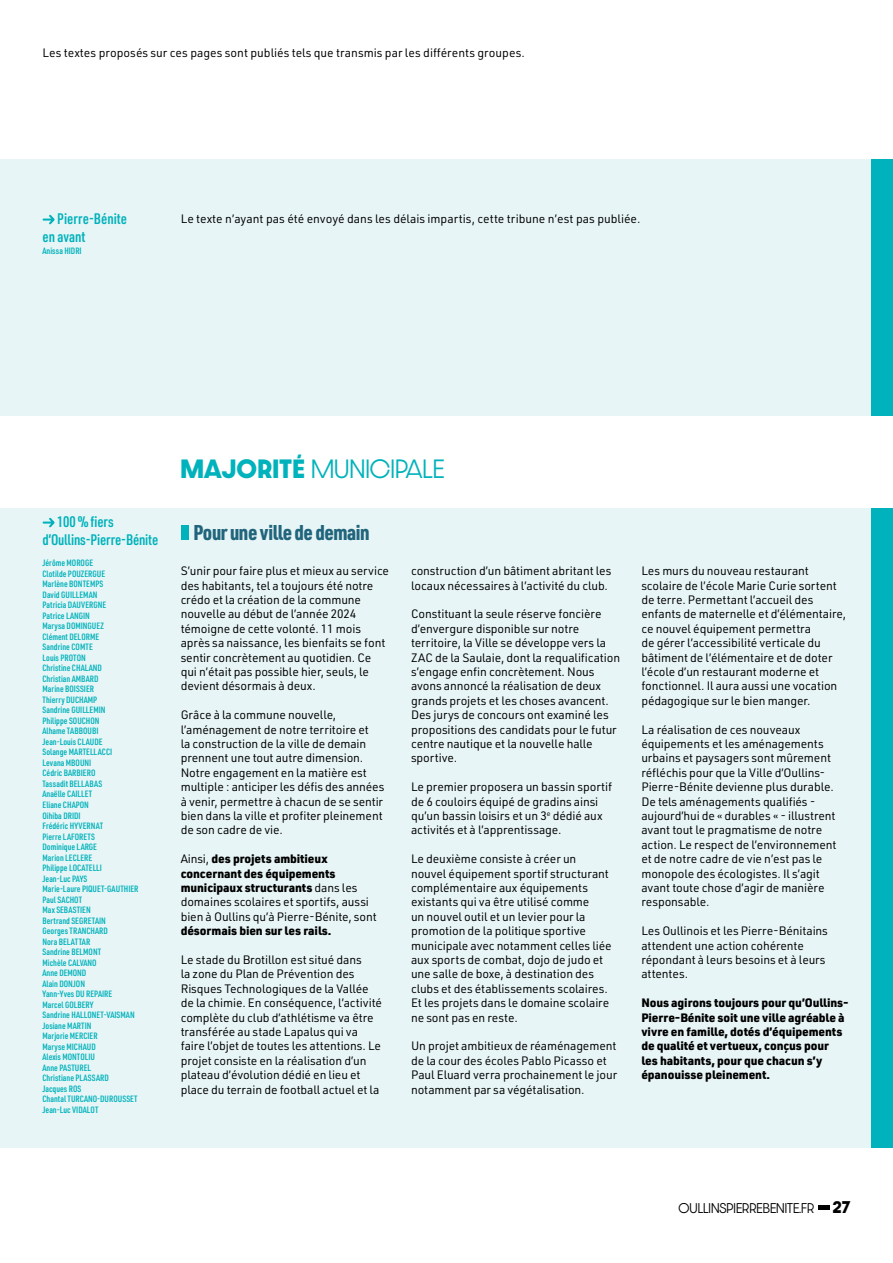
<style>
.page{position:relative;width:893px;height:1263px;background:#fff}
.page>*{position:absolute;margin:0;border:0;box-sizing:border-box;transform-origin:0 0}
.t1{font:300 22.5px "Dazzle Unicase";color:#00b2bb}
.t2{font:900 21px "URWDIN Cond";letter-spacing:-.02em;color:#21657d}
.t3{font:600 15px/18px "URWDIN Cond";color:#00b2bb}
.t4{font:700 14.4px "Dazzle Unicase";color:#000}
.t5{font:12px/14.4px "URWDIN";letter-spacing:-.01em;color:#000}
.t6{font:900 12px/14.4px "URWDIN";letter-spacing:-.01em;color:#000}
.t7{font:300 12px "Dazzle Unicase";color:#000}
.t8{font:600 9px/10.5px "URWDIN Cond";color:#00b2bb}
.s1{font-weight:700}
.s2{font-weight:900}
</style>
<div class="page">
<hr style="left:818px;top:1205px;width:12px;height:4px;background:#000">
<div style="left:0;top:159px;width:893px;height:989px;background:#e8f5f6"></div>
<div style="left:872px;top:159px;width:21px;height:989px;background:#00b2bb"></div>
<div style="left:0;top:417px;width:893px;height:91px;background:#fff"></div>
<svg style="left:42px;top:517px;width:13px;height:11px"></svg>
<svg style="left:42px;top:214px;width:13px;height:11px"></svg>
<div style="left:181px;top:525px;width:8px;height:15px;background:#00b2bb"></div>
<p class="t5" style="left:43px;top:46px;width:484px">Les textes proposés sur ces pages sont publiés tels que transmis par les différents groupes.</p>
<p class="t3" style="left:57px;top:209px;width:71px">Pierre-Bénite</p>
<p class="t5" style="left:181px;top:211px;width:461px">Le texte n’ayant pas été envoyé dans les délais impartis, cette tribune n’est pas publiée.</p>
<p class="t3" style="left:43px;top:227px;width:45px">en avant</p>
<p class="t8" style="left:43px;top:245px;width:41px">Anissa HIDRI</p>
<h1 class="t1" style="left:180px;top:452px;width:266px"><span class="s1">MAJORITÉ</span> MUNICIPALE</h1>
<p class="t3" style="left:43px;top:512px;width:117px;text-indent:15px">100 % fiers d’Oullins-Pierre-Bénite</p>
<p class="t8" style="left:43px;top:558px;width:97px">Jérôme MOROGE<br>Clotilde POUZERGUE<br>Marlène BONTEMPS<br>David GUILLEMAN<br>Patricia DAUVERGNE<br>Patrice LANGIN<br>Marysa DOMINGUEZ<br>Clément DELORME<br>Sandrine COMTE<br>Louis PROTON<br>Christine CHALAND<br>Christian AMBARD<br>Marine BOISSIER<br>Thierry DUCHAMP<br>Sandrine GUILLEMIN<br>Philippe SOUCHON<br>Alhame TABBOUBI<br>Jean-Louis CLAUDE<br>Solange MARTELLACCI<br>Levana MBOUNI<br>Cédric BARBIERO<br>Tassadit BELLABAS<br>Anaëlle CAILLET<br>Eliane CHAPON<br>Oihiba DRIDI<br>Frédéric HYVERNAT<br>Pierre LAFORETS<br>Dominique LARGE<br>Marion LECLERE<br>Philippe LOCATELLI<br>Jean-Luc PAYS<br>Marie-Laure PIQUET-GAUTHIER<br>Paul SACHOT<br>Max SEBASTIEN<br>Bertrand SEGRETAIN<br>Georges TRANCHARD<br>Nora BELATTAR<br>Sandrine BELMONT<br>Michèle CALVANO<br>Anne DEMOND<br>Alain DONJON<br>Yann-Yves DU REPAIRE<br>Marcel GOLBERY<br>Sandrine HALLONET-VAISMAN<br>Josiane MARTIN<br>Marjorie MERCIER<br>Maryse MICHAUD<br>Alexis MONTOLIU<br>Anne PASTUREL<br>Christiane PLASSARD<br>Jacques ROS<br>Chantal TURCANO-DUROUSSET<br>Jean-Luc VIDALOT</p>
<p class="t5" style="left:181px;top:563px;width:210px">S’unir pour faire plus et mieux au service des habitants, tel a toujours été notre crédo et la création de la commune nouvelle au début de l’année 2024 témoigne de cette volonté. 11 mois après sa naissance, les bienfaits se font sentir concrètement au quotidien. Ce qui n’était pas possible hier, seuls, le devient désormais à deux.</p>
<h2 class="t2" style="left:193px;top:518px;width:178px">Pour une ville de demain</h2>
<p class="t5" style="left:181px;top:707px;width:205px">Grâce à la commune nouvelle, l’aménagement de notre territoire et<br>la construction de la ville de demain prennent une tout autre dimension.<br>Notre engagement en la matière est multiple : anticiper les défis des années à venir, permettre à chacun de se sentir bien dans la ville et profiter pleinement de son cadre de vie.</p>
<p class="t5" style="left:181px;top:851px;width:198px">Ainsi, <span class="s2">des projets ambitieux concernant des équipements municipaux structurants</span> dans les domaines scolaires et sportifs, aussi bien à Oullins qu’à Pierre-Bénite, sont</p>
<p class="t6" style="left:181px;top:923px;width:152px">désormais bien sur les rails.</p>
<p class="t5" style="left:181px;top:952px;width:203px">Le stade du Brotillon est situé dans<br>la zone du Plan de Prévention des Risques Technologiques de la Vallée de la chimie. En conséquence, l’activité complète du club d’athlétisme va être transférée au stade Lapalus qui va faire l’objet de toutes les attentions. Le projet consiste en la réalisation d’un plateau d’évolution dédié en lieu et place du terrain de football actuel et la</p>
<p class="t5" style="left:411px;top:563px;width:202px">construction d’un bâtiment abritant les locaux nécessaires à l’activité du club.</p>
<p class="t5" style="left:411px;top:607px;width:211px">Constituant la seule réserve foncière d’envergure disponible sur notre territoire, la Ville se développe vers la ZAC de la Saulaie, dont la requalification s’engage enfin concrètement. Nous avons annoncé la réalisation de deux grands projets et les choses avancent.<br>Des jurys de concours ont examiné les propositions des candidats pour le futur centre nautique et la nouvelle halle sportive.</p>
<p class="t5" style="left:411px;top:779px;width:203px">Le premier proposera un bassin sportif de 6 couloirs équipé de gradins ainsi qu’un bassin loisirs et un 3<sup>e</sup> dédié aux activités et à l’apprentissage.</p>
<p class="t5" style="left:411px;top:851px;width:202px">Le deuxième consiste à créer un nouvel équipement sportif structurant complémentaire aux équipements existants qui va être utilisé comme<br>un nouvel outil et un levier pour la promotion de la politique sportive municipale avec notamment celles liée aux sports de combat, dojo de judo et une salle de boxe, à destination des clubs et des établissements scolaires.<br>Et les projets dans le domaine scolaire ne sont pas en reste.</p>
<p class="t5" style="left:411px;top:1039px;width:208px">Un projet ambitieux de réaménagement de la cour des écoles Pablo Picasso et Paul Eluard verra prochainement le jour notamment par sa végétalisation.</p>
<p class="t5" style="left:641px;top:563px;width:206px">Les murs du nouveau restaurant scolaire de l’école Marie Curie sortent de terre. Permettant l’accueil des enfants de maternelle et d’élémentaire, ce nouvel équipement permettra<br>de gérer l’accessibilité verticale du bâtiment de l’élémentaire et de doter l’école d’un restaurant moderne et fonctionnel. Il aura aussi une vocation pédagogique sur le bien manger.</p>
<p class="t5" style="left:641px;top:722px;width:197px">La réalisation de ces nouveaux équipements et les aménagements urbains et paysagers sont mûrement réfléchis pour que la Ville d’Oullins-Pierre-Bénite devienne plus durable.<br>De tels aménagements qualifiés - aujourd’hui de « durables « - illustrent avant tout le pragmatisme de notre action. Le respect de l’environnement et de notre cadre de vie n’est pas le monopole des écologistes. Il s’agit avant toute chose d’agir de manière responsable.</p>
<p class="t5" style="left:641px;top:923px;width:188px">Les Oullinois et les Pierre-Bénitains attendent une action cohérente répondant à leurs besoins et à leurs attentes.</p>
<p class="t6" style="left:641px;top:995px;width:209px">Nous agirons toujours pour qu’Oullins-Pierre-Bénite soit une ville agréable à vivre en famille, dotés d’équipements de qualité et vertueux, conçus pour<br>les habitants, pour que chacun s’y épanouisse pleinement.</p>
<p class="t7" style="left:679px;top:1199px;width:137px">OULLINSPIERREBENITE.fR</p>
<p class="t4" style="left:833px;top:1196px;width:19px">27</p>
</div>
